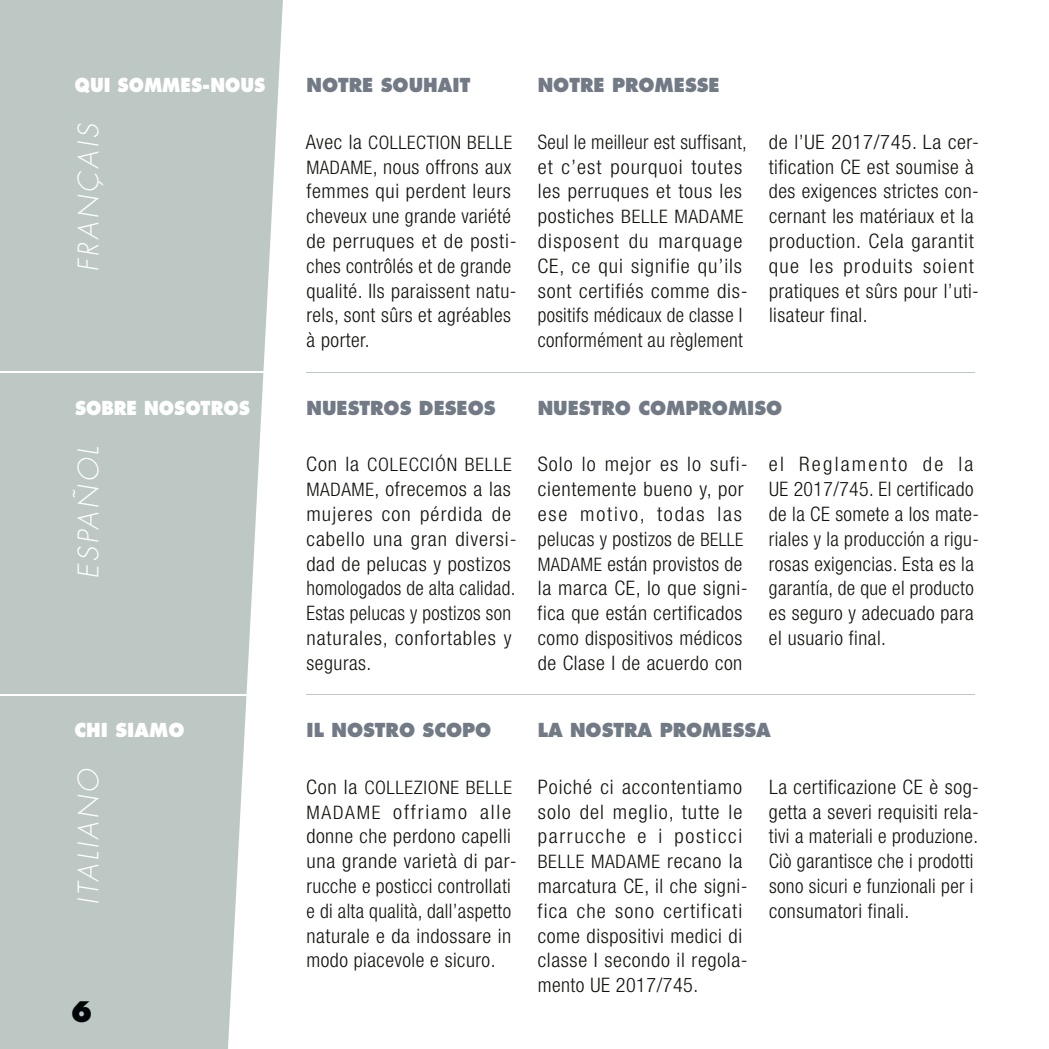
<style>
.page{position:relative;width:1049px;height:1049px;background:#fff}
.page>*{position:absolute;margin:0;border:0;box-sizing:border-box;transform-origin:0 0}
.t1{font:italic 300 27.5px "Futura Std";letter-spacing:.12em;color:#fff}
.t2{font:800 27.5px "Futura Std";color:#020507;scale:.95 1}
.t3{font:300 condensed 20px/24.8px "Helvetica Neue LT Std";letter-spacing:.025em;color:#12120d;scale:1.05 1}
.t4{font:300 condensed 20px/24.8px "Helvetica Neue LT Std";letter-spacing:.025em;color:#12120d}
.t5{font:300 condensed 20px/24.8px "Helvetica Neue LT Std";letter-spacing:.025em;color:#12120d;scale:1.04 1}
.t6{font:800 18.75px "Futura Std";color:#717a85;scale:.95 1}
.t7{font:800 18.75px "Futura Std";color:#fff;scale:.9 1}
.t8{font:800 18.75px "Futura Std";color:#fff;scale:.95 1}
.t9{font:300 condensed 18.5px "Helvetica Neue LT Std";letter-spacing:.035em;color:#12120d;scale:1.05 1}
.t10{font:300 condensed 18.5px "Helvetica Neue LT Std";letter-spacing:.035em;color:#12120d}
.s1{font-size:20px}
.s2{font-size:18.5px}
</style>
<div class="page">
<svg style="left:0;top:0;width:283px;height:1049px;background:#c3cdc9"></svg>
<hr style="left:0;top:371px;width:269px;height:2px;background:#fff">
<hr style="left:0;top:694px;width:259px;height:1px;background:#fff">
<hr style="left:306px;top:372px;width:668px;height:1px;background:#bdc8c4">
<hr style="left:306px;top:694px;width:668px;height:1px;background:#bdc8c4">
<p class="t7" style="left:74px;top:73px;width:214px">QUI SOMMES-NOUS</p>
<p class="t6" style="left:306px;top:73px;width:174px">NOTRE SOUHAIT</p>
<h1 class="t1" style="left:72px;top:272px;width:150px;rotate:-90deg">FRANÇAIS</h1>
<p class="t10" style="left:306px;top:132px;width:208px"><span class="s1">Avec la</span> COLLECTION BELLE</p>
<p class="t4" style="left:306px;top:154px;width:212px"><span class="s2">MADAME</span>, nous offrons aux femmes qui perdent leurs cheveux une grande variété de perruques et de posti&shy;ches contrôlés et de grande qualité. Ils paraissent natu&shy;rels, sont sûrs et agréables à porter.</p>
<p class="t7" style="left:75px;top:396px;width:196px">SOBRE NOSOTROS</p>
<p class="t6" style="left:306px;top:396px;width:201px">NUESTROS DESEOS</p>
<p class="t9" style="left:306px;top:454px;width:197px"><span class="s1">Con la</span> COLECCIÓN BELLE</p>
<p class="t5" style="left:306px;top:476px;width:204px"><span class="s2">MADAME</span>, ofrecemos a las mujeres con pérdida de cabello una gran diversi&shy;dad de pelucas y postizos homologados de alta calidad.<br>Estas pelucas y postizos son naturales, confortables y seguras.</p>
<h1 class="t1" style="left:72px;top:579px;width:134px;rotate:-90deg">ESPAÑOL</h1>
<p class="t6" style="left:538px;top:73px;width:193px">NOTRE PROMESSE</p>
<p class="t4" style="left:538px;top:129px;width:211px">Seul le meilleur est suffisant, et c’est pourquoi toutes les perruques et tous les</p>
<p class="t9" style="left:538px;top:206px;width:197px"><span class="s1">postiches</span> BELLE MADAME</p>
<p class="t3" style="left:537px;top:228px;width:202px">disposent du marquage<br>CE, ce qui signifie qu’ils sont certifiés comme dis&shy;positifs médicaux de classe I conformément au règlement</p>
<p class="t5" style="left:769px;top:129px;width:204px">de l’UE 2017/745. La cer&shy;tification CE est soumise à des exigences strictes con&shy;cernant les matériaux et la production. Cela garantit que les produits soient pratiques et sûrs pour l’uti&shy;lisateur final.</p>
<p class="t6" style="left:538px;top:396px;width:259px">NUESTRO COMPROMISO</p>
<p class="t3" style="left:538px;top:452px;width:202px">Solo lo mejor es lo sufi&shy;cientemente bueno y, por ese motivo, todas las pelucas y postizos de <span class="s2">BELLE<br>MADAME</span> están provistos de la marca CE, lo que signi&shy;fica que están certificados como dispositivos médicos de Clase I de acuerdo con</p>
<p class="t3" style="left:769px;top:452px;width:201px">el Reglamento de la<br>UE 2017/745. El certificado de la CE somete a los mate&shy;riales y la producción a rigu&shy;rosas exigencias. Esta es la garantía, de que el producto es seguro y adecuado para el usuario final.</p>
<p class="t8" style="left:75px;top:718px;width:117px">CHI SIAMO</p>
<p class="t6" style="left:307px;top:718px;width:196px">IL NOSTRO SCOPO</p>
<p class="t6" style="left:538px;top:718px;width:247px">LA NOSTRA PROMESSA</p>
<h1 class="t1" style="left:72px;top:905px;width:139px;rotate:-90deg">ITALIANO</h1>
<h1 class="t2" style="left:71px;top:994px;width:24px">6</h1>
<p class="t9" style="left:306px;top:777px;width:197px"><span class="s1">Con la</span> COLLEZIONE BELLE</p>
<p class="t3" style="left:306px;top:799px;width:202px"><span class="s2">MADAME</span> offriamo alle donne che perdono capelli una grande varietà di par&shy;rucche e posticci controllati e di alta qualità, dall’aspetto naturale e da indossare in modo piacevole e sicuro.</p>
<p class="t3" style="left:538px;top:774px;width:196px;text-align:justify">Poiché ci accontentiamo solo del meglio, tutte le parrucche e i posticci</p>
<p class="t9" style="left:538px;top:851px;width:196px">BELLE MADAME <span class="s1">recano la</span></p>
<p class="t4" style="left:538px;top:873px;width:212px">marcatura CE, il che signi&shy;fica che sono certificati come dispositivi medici di classe I secondo il regola&shy;mento UE 2017/745.</p>
<p class="t4" style="left:769px;top:774px;width:212px">La certificazione CE è sog&shy;getta a severi requisiti rela&shy;tivi a materiali e produzione.<br>Ciò garantisce che i prodotti sono sicuri e funzionali per i consumatori finali.</p>
</div>
